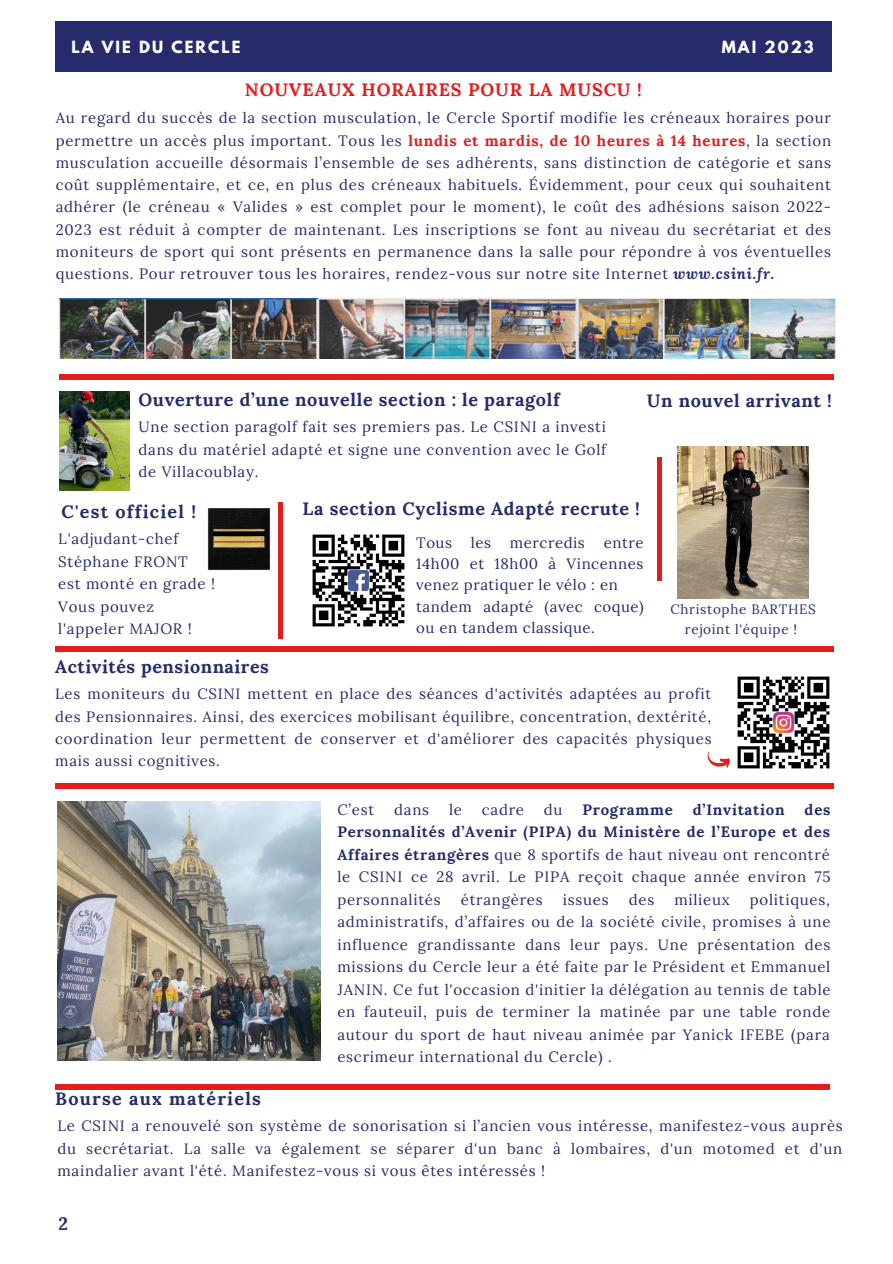
<style>
.page{position:relative;width:893px;height:1264px;background:#fff}
.page>*{position:absolute;margin:0;border:0;box-sizing:border-box;transform-origin:0 0}
.t1{font:700 18px "Lora";letter-spacing:.035em;color:#262c6b}
.t2{font:700 18px "Lora";letter-spacing:.07em;color:#262c6b}
.t3{font:700 18px "Lora";letter-spacing:.05em;color:#e31d1b}
.t4{font:700 17.85px "Lora";letter-spacing:.03em;color:#262c6b}
.t5{font:15px/22.5px "Lora";letter-spacing:.05em;color:#262c6b;text-align:justify}
.t6{font:700 15px "Lora";letter-spacing:.05em;color:#262c6b}
.t7{font:14.85px/22.4px "Lora";letter-spacing:.05em;color:#262c6b;text-align:justify}
.t8{font:700 14.85px "League Spartan";letter-spacing:.14em;color:#fff}
.t9{font:13.5px/20.2px "Lora";letter-spacing:.05em;color:#262c6b;text-align:center}
.s1{font-weight:700;color:#e31d1b}
.s2{font-weight:700;font-style:italic}
.s3{font-weight:700}
</style>
<div class="page">
<img style="left:59px;top:299px;width:776px;height:59px">
<div style="left:59px;top:374px;width:774px;height:5px;background:#e31d1b"></div>
<div style="left:55px;top:21px;width:776px;height:51px;background:#262c6b"></div>
<img style="left:59px;top:391px;width:70px;height:99px">
<img style="left:677px;top:447px;width:131px;height:151px">
<img style="left:208px;top:508px;width:63px;height:62px">
<img style="left:312px;top:534px;width:93px;height:93px">
<div style="left:55px;top:646px;width:778px;height:6px;background:#e31d1b"></div>
<div style="left:55px;top:1083px;width:774px;height:6px;background:#e31d1b"></div>
<div style="left:278px;top:502px;width:5px;height:136px;background:#e31d1b"></div>
<img style="left:737px;top:676px;width:93px;height:93px">
<svg style="left:707px;top:751px;width:23px;height:17px"></svg>
<div style="left:55px;top:783px;width:778px;height:6px;background:#e31d1b"></div>
<img style="left:57px;top:801px;width:263px;height:259px">
<hr style="left:657px;top:457px;width:4px;height:123px;background:#e31d1b">
<p class="t8" style="left:71px;top:39px;width:170px">LA VIE DU CERCLE</p>
<p class="t8" style="left:721px;top:39px;width:93px">MAI 2023</p>
<p class="t3" style="left:245px;top:78px;width:398px">NOUVEAUX HORAIRES POUR LA MUSCU !</p>
<p class="t5" style="left:56px;top:107px;width:776px">Au regard du succès de la section musculation, le Cercle Sportif modifie les créneaux horaires pour permettre un accès plus important. Tous les <span class="s1">lundis et mardis, de 10 heures à 14 heures</span>, la section musculation accueille désormais l’ensemble de ses adhérents, sans distinction de catégorie et sans coût supplémentaire, et ce, en plus des créneaux habituels. Évidemment, pour ceux qui souhaitent adhérer (le créneau « Valides » est complet pour le moment), le coût des adhésions saison 2022- 2023 est réduit à compter de maintenant. Les inscriptions se font au niveau du secrétariat et des moniteurs de sport qui sont présents en permanence dans la salle pour répondre à vos éventuelles questions. Pour retrouver tous les horaires, rendez-vous sur notre site Internet <span class="s2">www.csini.fr.</span></p>
<p class="t1" style="left:138px;top:388px;width:422px">Ouverture d’une nouvelle section : le paragolf</p>
<p class="t5" style="left:138px;top:415px;width:469px">Une section paragolf fait ses premiers pas. Le CSINI a investi dans du matériel adapté et signe une convention avec le Golf de Villacoublay.</p>
<p class="t1" style="left:646px;top:389px;width:186px">Un nouvel arrivant !</p>
<p class="t2" style="left:62px;top:500px;width:136px">C'est officiel !</p>
<p class="t5" style="left:58px;top:527px;width:131px">L'adjudant-chef<br>Stéphane FRONT</p>
<p class="t5" style="left:58px;top:572px;width:158px">est monté en grade !</p>
<p class="t5" style="left:58px;top:595px;width:135px">Vous pouvez l'appeler MAJOR !</p>
<p class="t1" style="left:302px;top:497px;width:339px">La section Cyclisme Adapté recrute !</p>
<p class="t5" style="left:416px;top:531px;width:37px">Tous</p>
<p class="t5" style="left:471px;top:531px;width:22px">les</p>
<p class="t5" style="left:510px;top:531px;width:76px">mercredis</p>
<p class="t5" style="left:416px;top:531px;width:229px;line-height:21.3px;text-indent:187px">entre 14h00 et 18h00 à Vincennes venez pratiquer le vélo : en</p>
<p class="t5" style="left:416px;top:595px;width:229px;line-height:21.3px">tandem adapté (avec coque) ou en tandem classique.</p>
<p class="t9" style="left:670px;top:598px;width:147px">Christophe BARTHES rejoint l'équipe !</p>
<p class="t4" style="left:55px;top:655px;width:215px">Activités pensionnaires</p>
<p class="t7" style="left:55px;top:682px;width:657px">Les moniteurs du CSINI mettent en place des séances d'activités adaptées au profit des Pensionnaires. Ainsi, des exercices mobilisant équilibre, concentration, dextérité, coordination leur permettent de conserver et d'améliorer des capacités physiques mais aussi cognitives.</p>
<p class="t5" style="left:337px;top:798px;width:38px">C’est</p>
<p class="t5" style="left:394px;top:798px;width:36px">dans</p>
<p class="t5" style="left:449px;top:798px;width:14px">le</p>
<p class="t5" style="left:482px;top:798px;width:44px">cadre</p>
<p class="t5" style="left:544px;top:798px;width:20px">du</p>
<p class="t6" style="left:582px;top:800px;width:92px">Programme</p>
<p class="t6" style="left:692px;top:800px;width:93px">d’Invitation</p>
<p class="t5" style="left:337px;top:798px;width:494px;text-indent:467px"><span class="s3">des Personnalités d’Avenir (PIPA) du Ministère de l’Europe et des Affaires étrangères</span> que 8 sportifs de haut niveau ont rencontré le CSINI ce 28 avril. Le PIPA reçoit chaque année environ 75 personnalités</p>
<p class="t5" style="left:461px;top:888px;width:83px">étrangères</p>
<p class="t5" style="left:563px;top:888px;width:47px">issues</p>
<p class="t5" style="left:628px;top:888px;width:27px">des</p>
<p class="t5" style="left:674px;top:888px;width:57px">milieux</p>
<p class="t5" style="left:337px;top:888px;width:495px;text-indent:412px">politiques, administratifs, d’affaires ou de la société civile, promises à une influence grandissante dans leur pays. Une présentation des missions du Cercle leur a été faite par le Président et Emmanuel JANIN. Ce fut l'occasion d'initier la délégation au tennis de table en fauteuil, puis de terminer la matinée par une table ronde autour du sport de haut niveau animée par Yanick IFEBE (para escrimeur international du Cercle) .</p>
<p class="t2" style="left:55px;top:1086px;width:207px">Bourse aux matériels</p>
<p class="t5" style="left:57px;top:1114px;width:786px">Le CSINI a renouvelé son système de sonorisation si l’ancien vous intéresse, manifestez-vous auprès du secrétariat. La salle va également se séparer d'un banc à lombaires, d'un motomed et d'un maindalier avant l'été. Manifestez-vous si vous êtes intéressés !</p>
<p class="t1" style="left:58px;top:1211px;width:11px">2</p>
</div>
